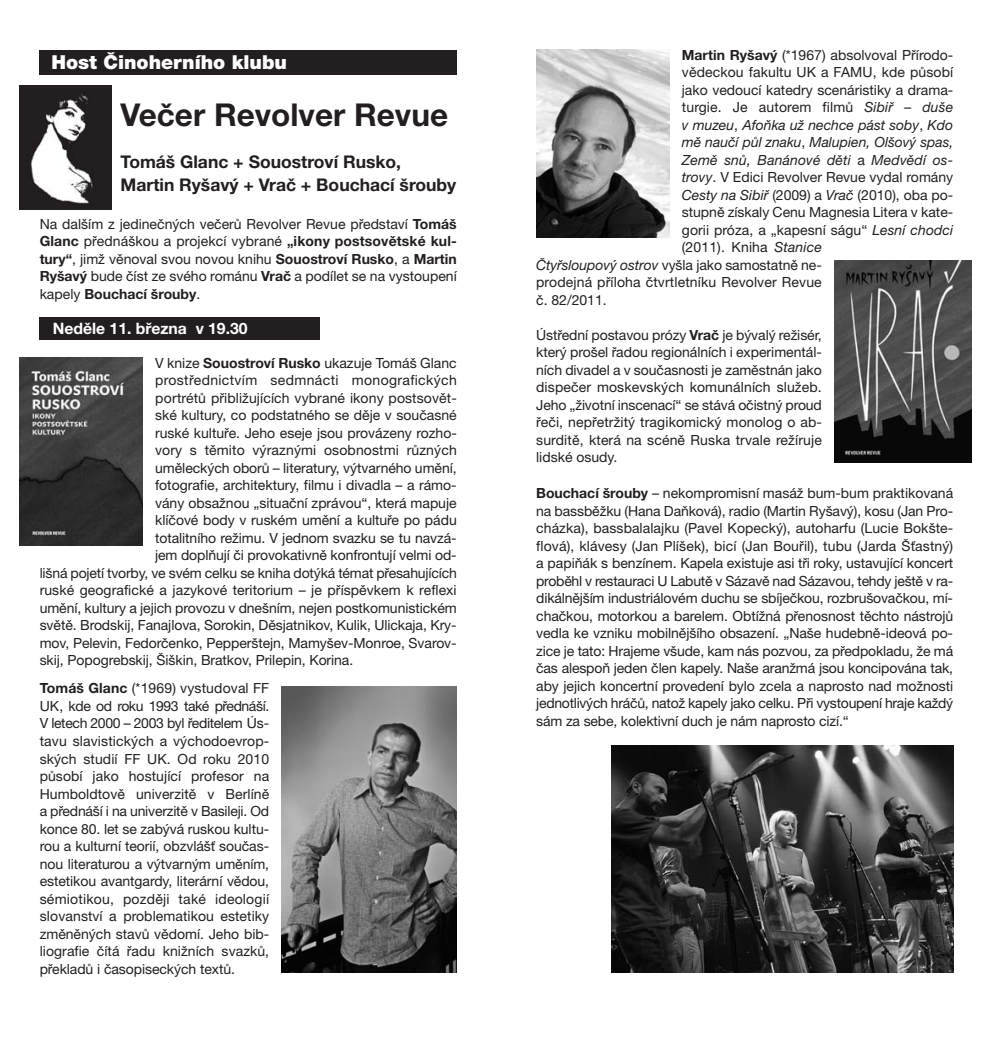
<style>
.page{position:relative;width:993px;height:1042px;background:#fff}
.page>*{position:absolute;margin:0;border:0;box-sizing:border-box;transform-origin:0 0}
.t1{font:700 31.5px "Helvetica Neue CE";color:#231f20}
.t2{font:900 19.25px "Helvetica Neue CE";color:#fff}
.t3{font:700 17.5px/22.8px "Helvetica Neue CE";color:#231f20}
.t4{font:700 15.75px "Helvetica Neue CE";color:#fff}
.t5{font:14px/17.5px "Helvetica Neue CE";color:#231f20;text-align:justify}
.t6{font:italic 14px "Helvetica Neue CE";color:#231f20}
.t7{font:14px "Helvetica Neue CE";letter-spacing:.025em;color:#231f20}
.s1{font-weight:700}
.s2{font-style:italic}
.s3{font-style:normal}
</style>
<div class="page">
<div style="left:40px;top:317px;width:280px;height:22px;background:#231f20"></div>
<img style="left:20px;top:358px;width:123px;height:188px">
<img style="left:281px;top:686px;width:175px;height:286px">
<img style="left:834px;top:261px;width:137px;height:201px">
<img style="left:536px;top:50px;width:133px;height:188px">
<img style="left:611px;top:745px;width:341px;height:227px">
<div style="left:40px;top:50px;width:416px;height:24px;background:#231f20"></div>
<img style="left:19px;top:86px;width:93px;height:123px">
<h2 class="t2" style="left:51px;top:55px;width:237px">Host Činoherního klubu</h2>
<h1 class="t1" style="left:120px;top:104px;width:329px">Večer Revolver Revue</h1>
<p class="t3" style="left:120px;top:152px;width:337px">Tomáš Glanc + Souostroví Rusko,<br>Martin Ryšavý + Vrač + Bouchací šrouby</p>
<p class="t5" style="left:40px;top:216px;width:418px">Na dalším z jedinečných večerů Revolver Revue představí <span class="s1">Tomáš Glanc</span> přednáškou a projekcí vybrané <span class="s1">„ikony postsovětské kul&shy;tury“</span>, jimž věnoval svou novou knihu <span class="s1">Souostroví Rusko</span>, a <span class="s1">Martin Ryšavý</span> bude číst ze svého románu <span class="s1">Vrač</span> a podílet se na vystoupení kapely <span class="s1">Bouchací šrouby</span>.</p>
<p class="t4" style="left:53px;top:322px;width:196px">Neděle 11. března v 19.30</p>
<p class="t5" style="left:155px;top:356px;width:303px">V knize <span class="s1">Souostroví Rusko</span> ukazuje Tomáš Glanc</p>
<p class="t7" style="left:155px;top:375px;width:303px">prostřednictvím sedmnácti monografických</p>
<p class="t5" style="left:155px;top:391px;width:303px">portré tů přibližujících vybrané ikony postsovět-</p>
<p class="t5" style="left:155px;top:408px;width:303px">ské kultury, co podstatného se děje v současné</p>
<p class="t5" style="left:155px;top:426px;width:303px">ruské kultuře. Jeho eseje jsou provázeny rozho-</p>
<p class="t5" style="left:155px;top:443px;width:303px">vory s těmito výraznými osobnostmi různých</p>
<p class="t5" style="left:155px;top:461px;width:303px">uměleckých oborů – literatury, výtvarného umění,</p>
<p class="t5" style="left:155px;top:478px;width:303px">fotografie, architektury, filmu i divadla – a rámo-</p>
<p class="t5" style="left:155px;top:496px;width:303px">vány obsažnou „situační zprávou“, která mapuje</p>
<p class="t5" style="left:155px;top:513px;width:303px">klíčové body v ruském umění a kultuře po pádu</p>
<p class="t5" style="left:155px;top:531px;width:303px">totalitního režimu. V jednom svazku se tu navzá-</p>
<p class="t5" style="left:155px;top:548px;width:303px">jem doplňují či provokativně konfrontují velmi od-</p>
<p class="t5" style="left:40px;top:566px;width:418px">lišná pojetí tvorby, ve svém celku se kniha dotýká témat přesahujících</p>
<p class="t5" style="left:40px;top:583px;width:418px">ruské geografické a jazykové teritorium – je příspěvkem k reflexi</p>
<p class="t5" style="left:40px;top:601px;width:418px">umění, kultury a jejich provozu v dnešním, nejen postkomunistickém</p>
<p class="t5" style="left:40px;top:618px;width:418px">světě. Brodskij, Fanajlova, Sorokin, Děsjatnikov, Kulik, Ulickaja, Kry-</p>
<p class="t5" style="left:40px;top:636px;width:418px">mov, Pelevin, Fedorčenko, Pepperštejn, Mamyšev-Monroe, Svarov-</p>
<p class="t5" style="left:40px;top:653px;width:315px">skij, Popogrebskij, Šiškin, Bratkov, Prilepin, Korina.</p>
<p class="t5" style="left:40px;top:681px;width:231px"><span class="s1">Tomáš Glanc</span> (*1969) vystudoval FF UK, kde od roku 1993 také přednáší.<br>V letech 2000 – 2003 byl ředite lem Ús&shy;tavu slavistických a východoevrop&shy;ských studií FF UK. Od roku 2010 působí jako hostující profesor na Humboldtově univerzitě v Berlíně a přednáší i na univerzitě v Basileji. Od konce 80. let se zabývá ruskou kultu&shy;rou a kulturní teorií, obzvlášť součas&shy;nou literaturou a výtvarným uměním, estetikou avantgardy, literární vědou, sémiotikou, později také ideologií slovanství a problematikou estetiky změněných stavů vědomí. Jeho bib&shy;liografie čítá řadu knižních svazků, překladů i časopiseckých textů.</p>
<p class="t5" style="left:681px;top:47px;width:273px"><span class="s1">Martin Ryšavý</span> (*1967) absolvoval Přírodo-</p>
<p class="t5" style="left:681px;top:65px;width:273px">vědeckou fakultu UK a FAMU, kde působí</p>
<p class="t5" style="left:681px;top:82px;width:273px">jako vedoucí katedry scenáristiky a drama-</p>
<p class="t5" style="left:681px;top:100px;width:273px">turgie. Je autorem filmů <span class="s2">Sibiř – duše</span></p>
<p class="t6" style="left:681px;top:120px;width:273px">v muzeu<span class="s3">,</span> Afoňka už nechce pást soby<span class="s3">,</span> Kdo</p>
<p class="t6" style="left:681px;top:137px;width:273px">mě naučí půl znaku<span class="s3">,</span> Malupien, Olšový spas,</p>
<p class="t6" style="left:681px;top:155px;width:273px">Země snů, Banánové děti <span class="s3">a</span> Medvědí os-</p>
<p class="t5" style="left:681px;top:170px;width:273px"><span class="s2">trovy</span>. V Edici Revolver Revue vydal romány</p>
<p class="t5" style="left:681px;top:187px;width:273px"><span class="s2">Cesty na Sibiř</span> (2009) a <span class="s2">Vrač</span> (2010), oba po-</p>
<p class="t5" style="left:681px;top:205px;width:273px">stupně získaly Cenu Magnesia Litera v kate-</p>
<p class="t5" style="left:681px;top:222px;width:273px">gorii próza, a „kapesní ságu“ <span class="s2">Lesní chodci</span></p>
<p class="t5" style="left:681px;top:240px;width:141px">(2011). Kniha <span class="s2">Stanice</span></p>
<p class="t5" style="left:536px;top:257px;width:287px"><span class="s2">Čtyřsloupový ostrov</span> vyšla jako samostatně ne-</p>
<p class="t5" style="left:536px;top:275px;width:287px">prodejná příloha čtvrtletníku Revolver Revue</p>
<p class="t5" style="left:536px;top:292px;width:72px">č. 82/2011.</p>
<p class="t5" style="left:536px;top:327px;width:287px">Ústřední postavou prózy <span class="s1">Vrač</span> je bývalý režisér, který prošel řadou regionálních i experimentál&shy;ních divadel a v současnosti je zaměstnán jako dispečer moskevských komunálních služeb.<br>Jeho „životní inscenací“ se stává očistný proud řeči, nepřetržitý tragikomický monolog o ab&shy;surditě, která na scéně Ruska trvale režíruje lidské osudy.</p>
<p class="t5" style="left:536px;top:486px;width:418px"><span class="s1">Bouchací šrouby</span> – nekompromisní masáž bum-bum praktikovaná na bassběžku (Hana Daňková), radio (Martin Ryšavý), kosu (Jan Pro&shy;cházka), bassbalalajku (Pavel Kopecký), autoharfu (Lucie Bokšte&shy;flová), klávesy (Jan Plíšek), bicí (Jan Bouřil), tubu (Jarda Šťastný) a papiňák s benzínem. Kapela existuje asi tři roky, ustavující koncert proběhl v restauraci U Labutě v Sázavě nad Sázavou, tehdy ještě v ra&shy;dikálnějším industriálovém duchu se sbíječkou, rozbrušovačkou, mí&shy;chačkou, motorkou a barelem. Obtížná přenosnost těchto nástrojů vedla ke vzniku mobilnějšího obsazení. „Naše hudebně-ideová po&shy;zice je tato: Hrajeme všude, kam nás pozvou, za předpokladu, že má čas alespoň jeden člen kapely. Naše aranžmá jsou koncipována tak, aby jejich koncertní provedení bylo zcela a naprosto nad možnosti jednotlivých hráčů, natož kapely jako celku. Při vystoupení hraje každý sám za sebe, kolektivní duch je nám naprosto cizí.“</p>
</div>
